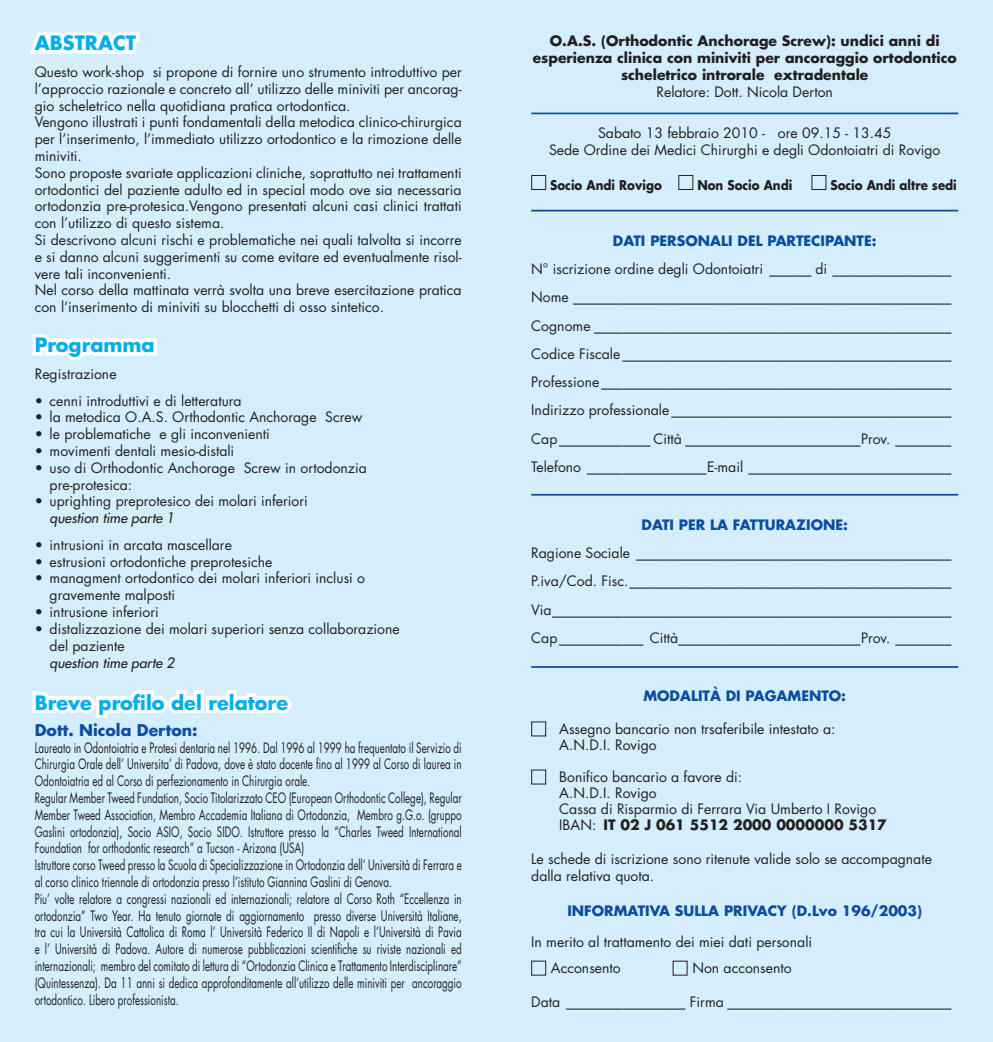
<style>
.page{position:relative;width:993px;height:1042px;background:#fff}
.page>*{position:absolute;margin:0;border:0;box-sizing:border-box;transform-origin:0 0}
.t1{font:700 19.25px "Futura";color:#00aeef}
.t2{font:700 15.75px "Futura";color:#0d4da1}
.t3{font:14px/16.8px "Futura";color:#231f20;text-align:justify}
.t4{font:14px/16.8px "Futura";color:#231f20;text-align:justify;scale:.7 1}
.t5{font:700 14px/17.2px "Futura";color:#231f20;text-align:center}
.t6{font:700 14px "Futura";color:#0d4da1}
.t7{font:italic 14px "Futura";color:#231f20}
.t8{font:700 13.12px "Futura";color:#231f20;scale:.9 1}
.s1{font-weight:400}
</style>
<div class="page">
<div style="left:0;top:0;width:992px;height:1042px;background:#d4effb"></div>
<svg style="left:30px;top:32px;width:110px;height:22px;background:#fbfdfe"></svg>
<svg style="left:32px;top:334px;width:125px;height:27px"></svg>
<svg style="left:32px;top:690px;width:260px;height:28px"></svg>
<hr style="left:531px;top:113px;width:426px;height:1px;background:#0d4da1">
<div style="left:531px;top:175px;width:15px;height:15px;border:1px solid #231f20"></div>
<div style="left:678px;top:175px;width:15px;height:15px;border:1px solid #231f20"></div>
<div style="left:811px;top:175px;width:15px;height:15px;border:1px solid #231f20"></div>
<hr style="left:531px;top:210px;width:426px;height:1px;background:#0d4da1">
<hr style="left:531px;top:494px;width:426px;height:2px;background:#0d4da1">
<hr style="left:531px;top:666px;width:426px;height:2px;background:#0d4da1">
<div style="left:531px;top:721px;width:15px;height:15px;border:1px solid #231f20"></div>
<div style="left:531px;top:769px;width:15px;height:15px;border:1px solid #231f20"></div>
<div style="left:531px;top:960px;width:15px;height:15px;border:1px solid #231f20"></div>
<p class="t1" style="left:35px;top:30px;width:103px">ABSTRACT</p>
<p class="t3" style="left:35px;top:63px;width:428px">Questo work-shop si propone di fornire uno strumento introduttivo per l’approccio razionale e concreto all’ utilizzo delle miniviti per ancorag&shy;gio scheletrico nella quotidiana pratica ortodontica.</p>
<p class="t3" style="left:35px;top:114px;width:428px">Vengono illustrati i punti fondamentali della metodica clinico-chirurgica per l’inserimento, l’immediato utilizzo ortodontico e la rimozione delle miniviti.</p>
<p class="t3" style="left:35px;top:164px;width:428px">Sono proposte svariate applicazioni cliniche, soprattutto nei trattamenti ortodontici del paziente adulto ed in special modo ove sia necessaria ortodonzia pre-protesica.Vengono presentati alcuni casi clinici trattati con l’utilizzo di questo sistema.</p>
<p class="t3" style="left:35px;top:231px;width:428px">Si descrivono alcuni rischi e problematiche nei quali talvolta si incorre e si danno alcuni suggerimenti su come evitare ed eventualmente risol&shy;vere tali inconvenienti.</p>
<p class="t3" style="left:35px;top:282px;width:428px">Nel corso della mattinata verrà svolta una breve esercitazione pratica con l’inserimento di miniviti su blocchetti di osso sintetico.</p>
<p class="t1" style="left:35px;top:331px;width:121px">Programma</p>
<p class="t3" style="left:35px;top:365px;width:83px">Registrazione</p>
<p class="t3" style="left:35px;top:392px;width:208px">• cenni introduttivi e di letteratura</p>
<p class="t3" style="left:35px;top:408px;width:329px">• la metodica O.A.S. Orthodontic Anchorage Screw</p>
<p class="t3" style="left:35px;top:425px;width:236px">• le problematiche e gli inconvenienti</p>
<p class="t3" style="left:35px;top:442px;width:201px">• movimenti dentali mesio-distali</p>
<p class="t3" style="left:35px;top:459px;width:333px">• uso di Orthodontic Anchorage Screw in ortodonzia</p>
<p class="t3" style="left:50px;top:476px;width:84px">pre-protesica:</p>
<p class="t3" style="left:35px;top:492px;width:274px">• uprighting preprotesico dei molari inferiori</p>
<p class="t7" style="left:50px;top:509px;width:126px">question time parte 1</p>
<p class="t3" style="left:35px;top:536px;width:199px">• intrusioni in arcata mascellare</p>
<p class="t3" style="left:35px;top:553px;width:239px">• estrusioni ortodontiche preprotesiche</p>
<p class="t3" style="left:50px;top:570px;width:317px;text-indent:-15px">• managment ortodontico dei molari inferiori inclusi o gravemente malposti</p>
<p class="t3" style="left:35px;top:603px;width:125px">• intrusione inferiori</p>
<p class="t3" style="left:35px;top:620px;width:366px">• distalizzazione dei molari superiori senza collaborazione</p>
<p class="t3" style="left:50px;top:637px;width:77px">del paziente</p>
<p class="t7" style="left:50px;top:653px;width:126px">question time parte 2</p>
<p class="t1" style="left:35px;top:689px;width:255px">Breve profilo del relatore</p>
<p class="t2" style="left:35px;top:719px;width:164px">Dott. Nicola Derton:</p>
<p class="t4" style="left:35px;top:739px;width:611px">Laureato in Odontoiatria e Protesi dentaria nel 1996. Dal 1996 al 1999 ha frequentato il Servizio di Chirurgia Orale dell’ Universita’ di Padova, dove è stato docente fino al 1999 al Corso di laurea in Odontoiatria ed al Corso di perfezionamento in Chirurgia orale.</p>
<p class="t4" style="left:35px;top:789px;width:611px">Regular Member Tweed Fundation, Socio Titolarizzato CEO (European Orthodontic College), Regular Member Tweed Association, Membro Accademia Italiana di Ortodonzia, Membro g.G.o. (gruppo Gaslini ortodonzia), Socio ASIO, Socio SIDO. Istruttore presso la “Charles Tweed International Foundation for orthodontic research” a Tucson - Arizona (USA)</p>
<p class="t4" style="left:35px;top:856px;width:611px">Istruttore corso Tweed presso la Scuola di Specializzazione in Ortodonzia dell’ Università di Ferrara e al corso clinico triennale di ortodonzia presso l’istituto Giannina Gaslini di Genova.</p>
<p class="t4" style="left:35px;top:890px;width:611px">Piu’ volte relatore a congressi nazionali ed internazionali; relatore al Corso Roth “Eccellenza in ortodonzia” Two Year. Ha tenuto giornate di aggiornamento presso diverse Università Italiane, tra cui la Università Cattolica di Roma l’ Università Federico II di Napoli e l’Università di Pavia e l’ Università di Padova. Autore di numerose pubblicazioni scientifiche su riviste nazionali ed internazionali; membro del comitato di lettura di “Ortodonzia Clinica e Trattamento Interdisciplinare” (Quintessenza). Da 11 anni si dedica approfonditamente all’utilizzo delle miniviti per ancoraggio ortodontico. Libero professionista.</p>
<p class="t5" style="left:532px;top:32px;width:425px">O.A.S. (Orthodontic Anchorage Screw): undici anni di esperienza clinica con miniviti per ancoraggio ortodontico scheletrico introrale extradentale</p>
<p class="t3" style="left:656px;top:83px;width:178px">Relatore: Dott. Nicola Derton</p>
<p class="t3" style="left:598px;top:124px;width:294px">Sabato 13 febbraio 2010 - ore 09.15 - 13.45</p>
<p class="t3" style="left:549px;top:141px;width:393px">Sede Ordine dei Medici Chirurghi e degli Odontoiatri di Rovigo</p>
<p class="t8" style="left:550px;top:176px;width:125px">Socio Andi Rovigo</p>
<p class="t8" style="left:697px;top:176px;width:107px">Non Socio Andi</p>
<p class="t8" style="left:830px;top:176px;width:142px">Socio Andi altre sedi</p>
<p class="t6" style="left:612px;top:231px;width:265px">DATI PERSONALI DEL PARTECIPANTE:</p>
<p class="t3" style="left:531px;top:260px;width:422px">N° iscrizione ordine degli Odontoiatri ______ di _________________</p>
<p class="t3" style="left:531px;top:288px;width:421px">Nome ______________________________________________________</p>
<p class="t3" style="left:531px;top:317px;width:421px">Cognome ___________________________________________________</p>
<p class="t3" style="left:531px;top:345px;width:421px">Codice Fiscale _______________________________________________</p>
<p class="t3" style="left:531px;top:373px;width:421px">Professione __________________________________________________</p>
<p class="t3" style="left:531px;top:402px;width:421px">Indirizzo professionale ________________________________________</p>
<p class="t3" style="left:531px;top:430px;width:422px">Cap_____________ Città _________________________Prov. ________</p>
<p class="t3" style="left:531px;top:458px;width:422px">Telefono _________________E-mail _____________________________</p>
<p class="t6" style="left:641px;top:515px;width:208px">DATI PER LA FATTURAZIONE:</p>
<p class="t3" style="left:531px;top:544px;width:421px">Ragione Sociale _____________________________________________</p>
<p class="t3" style="left:531px;top:572px;width:422px">P.iva/Cod. Fisc.______________________________________________</p>
<p class="t3" style="left:531px;top:601px;width:422px">Via_________________________________________________________</p>
<p class="t3" style="left:531px;top:629px;width:422px">Cap____________ Città__________________________Prov. ________</p>
<p class="t6" style="left:643px;top:686px;width:204px">MODALITÀ DI PAGAMENTO:</p>
<p class="t3" style="left:559px;top:720px;width:278px">Assegno bancario non trsaferibile intestato a:</p>
<p class="t3" style="left:559px;top:736px;width:99px">A.N.D.I. Rovigo</p>
<p class="t3" style="left:559px;top:768px;width:184px">Bonifico bancario a favore di:</p>
<p class="t3" style="left:559px;top:784px;width:99px">A.N.D.I. Rovigo</p>
<p class="t3" style="left:559px;top:800px;width:318px">Cassa di Risparmio di Ferrara Via Umberto I Rovigo</p>
<p class="t5" style="left:559px;top:816px;width:329px"><span class="s1">IBAN:</span> IT 02 J 061 5512 2000 0000000 5317</p>
<p class="t3" style="left:531px;top:850px;width:402px">Le schede di iscrizione sono ritenute valide solo se accompagnate dalla relativa quota.</p>
<p class="t6" style="left:567px;top:900px;width:356px">INFORMATIVA SULLA PRIVACY (D.Lvo 196/2003)</p>
<p class="t3" style="left:531px;top:933px;width:282px">In merito al trattamento dei miei dati personali</p>
<p class="t3" style="left:550px;top:959px;width:71px">Acconsento</p>
<p class="t3" style="left:692px;top:959px;width:101px">Non acconsento</p>
<p class="t3" style="left:531px;top:993px;width:422px">Data _________________ Firma ________________________________</p>
</div>
